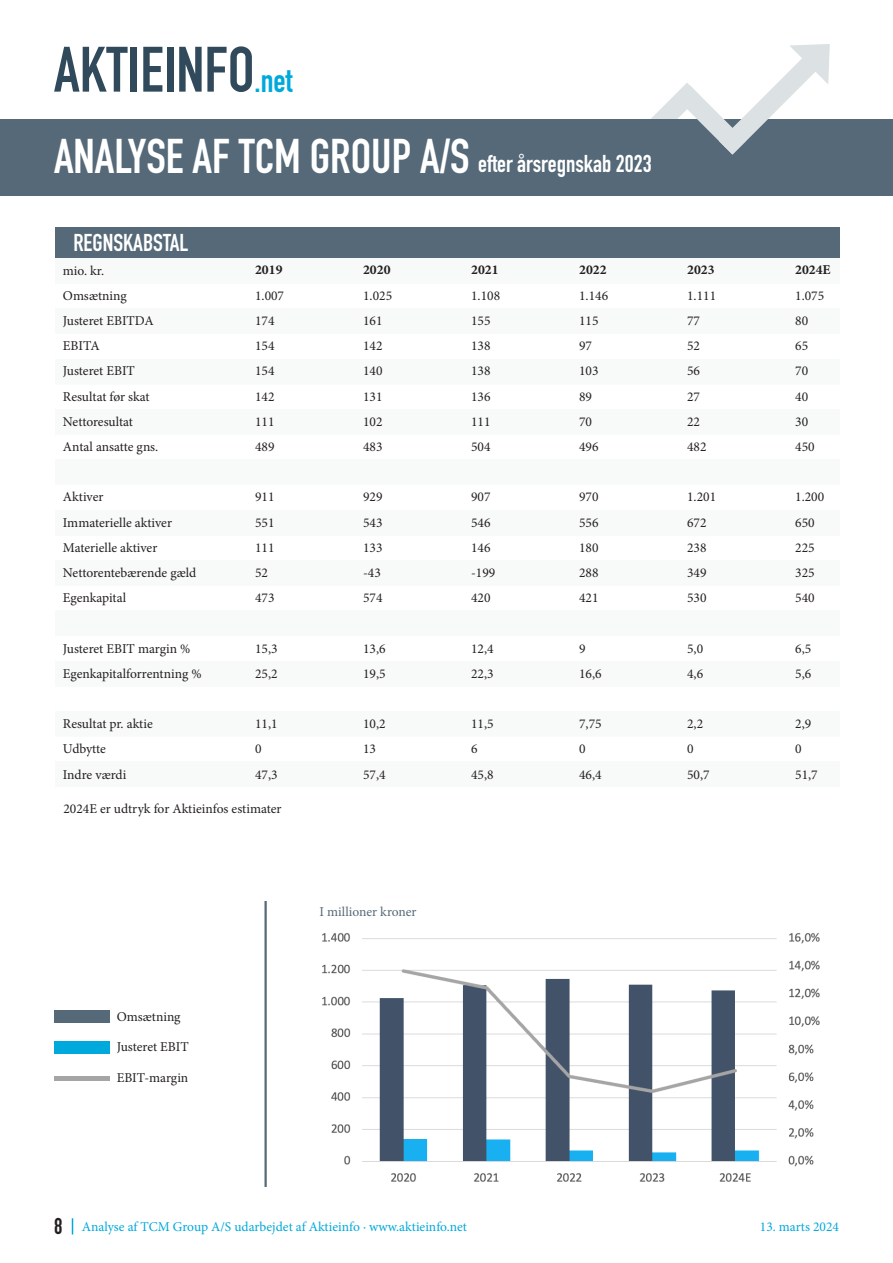
<style>
.page{position:relative;width:893px;height:1263px;background:#fff}
.page>*{position:absolute;margin:0;border:0;box-sizing:border-box;transform-origin:0 0}
.t1{font:700 63px "DIN Condensed";color:#304a5c}
.t2{font:700 48px "DIN Condensed";color:#fff}
.t3{font:700 24px "DIN Condensed";color:#fff}
.t4{font:700 22.5px "DIN Condensed";color:#231f20}
.t5{font:13.5px "Minion Pro";color:#231f20}
.t6{font:13.5px "Minion Pro";color:#00a9db}
.t7{font:13.5px "Minion Variable Concept";color:#231f20}
.t8{font:13.5px "Minion Pro";color:#556978}
.s1{font-size:33px;color:#00a9db}
</style>
<div class="page">
<div style="left:0;top:119px;width:893px;height:77px;background:#556978"></div>
<svg style="left:651px;top:44px;width:179px;height:111px"></svg>
<svg style="left:72px;top:1218px;width:1px;height:16px"></svg>
<div style="left:55px;top:227px;width:785px;height:31px;background:#556978"></div>
<div style="left:55px;top:258px;width:785px;height:25px;background:#f8f9f9"></div>
<div style="left:55px;top:309px;width:785px;height:25px;background:#f8f9f9"></div>
<div style="left:55px;top:359px;width:785px;height:25px;background:#f8f9f9"></div>
<div style="left:55px;top:409px;width:785px;height:25px;background:#f8f9f9"></div>
<div style="left:55px;top:460px;width:785px;height:25px;background:#f8f9f9"></div>
<div style="left:55px;top:510px;width:785px;height:25px;background:#f8f9f9"></div>
<div style="left:55px;top:560px;width:785px;height:26px;background:#f8f9f9"></div>
<div style="left:55px;top:611px;width:785px;height:25px;background:#f8f9f9"></div>
<div style="left:55px;top:661px;width:785px;height:25px;background:#f8f9f9"></div>
<hr style="left:264px;top:901px;width:3px;height:286px;background:#556978">
<div style="left:54px;top:1011px;width:55px;height:12px;background:#556978"></div>
<div style="left:54px;top:1042px;width:55px;height:12px;background:#00a9db"></div>
<div style="left:54px;top:1076px;width:55px;height:5px;background:#a5a5a5"></div>
<div style="left:55px;top:711px;width:785px;height:26px;background:#f8f9f9"></div>
<div style="left:55px;top:762px;width:785px;height:25px;background:#f8f9f9"></div>
<img style="left:322px;top:933px;width:498px;height:249px">
<p class="t1" style="left:54px;top:27px;width:240px">AKTIEINFO<span class="s1">.net</span></p>
<p class="t2" style="left:54px;top:124px;width:417px">ANALYSE AF TCM GROUP A/S</p>
<p class="t3" style="left:478px;top:148px;width:175px">efter årsregnskab 2023</p>
<p class="t3" style="left:73px;top:227px;width:116px">REGNSKABSTAL</p>
<p class="t5" style="left:63px;top:261px;width:43px">mio. kr.</p>
<p class="t7" style="left:255px;top:261px;width:29px">2019</p>
<p class="t7" style="left:363px;top:261px;width:29px">2020</p>
<p class="t7" style="left:471px;top:261px;width:29px">2021</p>
<p class="t7" style="left:579px;top:261px;width:29px">2022</p>
<p class="t7" style="left:687px;top:261px;width:29px">2023</p>
<p class="t7" style="left:795px;top:261px;width:37px">2024E</p>
<p class="t5" style="left:63px;top:286px;width:65px">Omsætning</p>
<p class="t5" style="left:63px;top:312px;width:92px">Justeret EBITDA</p>
<p class="t5" style="left:63px;top:337px;width:38px">EBITA</p>
<p class="t5" style="left:63px;top:362px;width:74px">Justeret EBIT</p>
<p class="t5" style="left:63px;top:387px;width:88px">Resultat før skat</p>
<p class="t5" style="left:63px;top:412px;width:72px">Nettoresultat</p>
<p class="t5" style="left:63px;top:438px;width:97px">Antal ansatte gns.</p>
<p class="t5" style="left:63px;top:488px;width:42px">Aktiver</p>
<p class="t5" style="left:63px;top:513px;width:111px">Immaterielle aktiver</p>
<p class="t5" style="left:63px;top:538px;width:96px">Materielle aktiver</p>
<p class="t5" style="left:63px;top:564px;width:135px">Nettorentebærende gæld</p>
<p class="t5" style="left:63px;top:589px;width:65px">Egenkapital</p>
<p class="t5" style="left:63px;top:639px;width:129px">Justeret EBIT margin %</p>
<p class="t5" style="left:63px;top:664px;width:140px">Egenkapitalforrentning %</p>
<p class="t5" style="left:63px;top:715px;width:91px">Resultat pr. aktie</p>
<p class="t5" style="left:63px;top:740px;width:45px">Udbytte</p>
<p class="t5" style="left:63px;top:765px;width:65px">Indre værdi</p>
<p class="t5" style="left:255px;top:286px;width:30px">1.007</p>
<p class="t5" style="left:363px;top:286px;width:30px">1.025</p>
<p class="t5" style="left:471px;top:286px;width:30px">1.108</p>
<p class="t5" style="left:579px;top:286px;width:30px">1.146</p>
<p class="t5" style="left:687px;top:286px;width:30px">1.111</p>
<p class="t5" style="left:795px;top:286px;width:30px">1.075</p>
<p class="t5" style="left:255px;top:312px;width:21px">174</p>
<p class="t5" style="left:363px;top:312px;width:21px">161</p>
<p class="t5" style="left:471px;top:312px;width:21px">155</p>
<p class="t5" style="left:579px;top:312px;width:21px">115</p>
<p class="t5" style="left:687px;top:312px;width:14px">77</p>
<p class="t5" style="left:795px;top:312px;width:14px">80</p>
<p class="t5" style="left:255px;top:337px;width:21px">154</p>
<p class="t5" style="left:363px;top:337px;width:21px">142</p>
<p class="t5" style="left:471px;top:337px;width:21px">138</p>
<p class="t5" style="left:579px;top:337px;width:14px">97</p>
<p class="t5" style="left:687px;top:337px;width:14px">52</p>
<p class="t5" style="left:795px;top:337px;width:14px">65</p>
<p class="t5" style="left:255px;top:362px;width:21px">154</p>
<p class="t5" style="left:363px;top:362px;width:21px">140</p>
<p class="t5" style="left:471px;top:362px;width:21px">138</p>
<p class="t5" style="left:579px;top:362px;width:21px">103</p>
<p class="t5" style="left:687px;top:362px;width:14px">56</p>
<p class="t5" style="left:795px;top:362px;width:14px">70</p>
<p class="t5" style="left:255px;top:387px;width:21px">142</p>
<p class="t5" style="left:363px;top:387px;width:21px">131</p>
<p class="t5" style="left:471px;top:387px;width:21px">136</p>
<p class="t5" style="left:579px;top:387px;width:14px">89</p>
<p class="t5" style="left:687px;top:387px;width:14px">27</p>
<p class="t5" style="left:795px;top:387px;width:14px">40</p>
<p class="t5" style="left:255px;top:412px;width:21px">111</p>
<p class="t5" style="left:363px;top:412px;width:21px">102</p>
<p class="t5" style="left:471px;top:412px;width:21px">111</p>
<p class="t5" style="left:579px;top:412px;width:14px">70</p>
<p class="t5" style="left:687px;top:412px;width:14px">22</p>
<p class="t5" style="left:795px;top:412px;width:14px">30</p>
<p class="t5" style="left:255px;top:438px;width:21px">489</p>
<p class="t5" style="left:363px;top:438px;width:21px">483</p>
<p class="t5" style="left:471px;top:438px;width:21px">504</p>
<p class="t5" style="left:579px;top:438px;width:21px">496</p>
<p class="t5" style="left:687px;top:438px;width:21px">482</p>
<p class="t5" style="left:795px;top:438px;width:21px">450</p>
<p class="t5" style="left:255px;top:488px;width:21px">911</p>
<p class="t5" style="left:363px;top:488px;width:21px">929</p>
<p class="t5" style="left:471px;top:488px;width:21px">907</p>
<p class="t5" style="left:579px;top:488px;width:21px">970</p>
<p class="t5" style="left:687px;top:488px;width:30px">1.201</p>
<p class="t5" style="left:795px;top:488px;width:30px">1.200</p>
<p class="t5" style="left:255px;top:513px;width:21px">551</p>
<p class="t5" style="left:363px;top:513px;width:21px">543</p>
<p class="t5" style="left:471px;top:513px;width:21px">546</p>
<p class="t5" style="left:579px;top:513px;width:21px">556</p>
<p class="t5" style="left:687px;top:513px;width:21px">672</p>
<p class="t5" style="left:795px;top:513px;width:21px">650</p>
<p class="t5" style="left:255px;top:538px;width:21px">111</p>
<p class="t5" style="left:363px;top:538px;width:21px">133</p>
<p class="t5" style="left:471px;top:538px;width:21px">146</p>
<p class="t5" style="left:579px;top:538px;width:21px">180</p>
<p class="t5" style="left:687px;top:538px;width:21px">238</p>
<p class="t5" style="left:795px;top:538px;width:21px">225</p>
<p class="t5" style="left:255px;top:564px;width:14px">52</p>
<p class="t5" style="left:363px;top:564px;width:19px">-43</p>
<p class="t5" style="left:471px;top:564px;width:26px">-199</p>
<p class="t5" style="left:579px;top:564px;width:21px">288</p>
<p class="t5" style="left:687px;top:564px;width:21px">349</p>
<p class="t5" style="left:795px;top:564px;width:21px">325</p>
<p class="t5" style="left:255px;top:589px;width:21px">473</p>
<p class="t5" style="left:363px;top:589px;width:21px">574</p>
<p class="t5" style="left:471px;top:589px;width:21px">420</p>
<p class="t5" style="left:579px;top:589px;width:21px">421</p>
<p class="t5" style="left:687px;top:589px;width:21px">530</p>
<p class="t5" style="left:795px;top:589px;width:21px">540</p>
<p class="t5" style="left:255px;top:639px;width:24px">15,3</p>
<p class="t5" style="left:363px;top:639px;width:24px">13,6</p>
<p class="t5" style="left:471px;top:639px;width:24px">12,4</p>
<p class="t5" style="left:579px;top:639px;width:8px">9</p>
<p class="t5" style="left:687px;top:639px;width:18px">5,0</p>
<p class="t5" style="left:795px;top:639px;width:18px">6,5</p>
<p class="t5" style="left:255px;top:664px;width:24px">25,2</p>
<p class="t5" style="left:363px;top:664px;width:24px">19,5</p>
<p class="t5" style="left:471px;top:664px;width:24px">22,3</p>
<p class="t5" style="left:579px;top:664px;width:24px">16,6</p>
<p class="t5" style="left:687px;top:664px;width:18px">4,6</p>
<p class="t5" style="left:795px;top:664px;width:18px">5,6</p>
<p class="t5" style="left:255px;top:715px;width:24px">11,1</p>
<p class="t5" style="left:363px;top:715px;width:24px">10,2</p>
<p class="t5" style="left:471px;top:715px;width:24px">11,5</p>
<p class="t5" style="left:579px;top:715px;width:24px">7,75</p>
<p class="t5" style="left:687px;top:715px;width:18px">2,2</p>
<p class="t5" style="left:795px;top:715px;width:18px">2,9</p>
<p class="t5" style="left:255px;top:740px;width:8px">0</p>
<p class="t5" style="left:363px;top:740px;width:14px">13</p>
<p class="t5" style="left:471px;top:740px;width:8px">6</p>
<p class="t5" style="left:579px;top:740px;width:8px">0</p>
<p class="t5" style="left:687px;top:740px;width:8px">0</p>
<p class="t5" style="left:795px;top:740px;width:8px">0</p>
<p class="t5" style="left:255px;top:765px;width:24px">47,3</p>
<p class="t5" style="left:363px;top:765px;width:24px">57,4</p>
<p class="t5" style="left:471px;top:765px;width:24px">45,8</p>
<p class="t5" style="left:579px;top:765px;width:24px">46,4</p>
<p class="t5" style="left:687px;top:765px;width:24px">50,7</p>
<p class="t5" style="left:795px;top:765px;width:24px">51,7</p>
<p class="t5" style="left:64px;top:799px;width:220px">2024E er udtryk for Aktieinfos estimater</p>
<p class="t5" style="left:117px;top:1007px;width:65px">Omsætning</p>
<p class="t5" style="left:117px;top:1038px;width:74px">Justeret EBIT</p>
<p class="t5" style="left:117px;top:1069px;width:73px">EBIT-margin</p>
<p class="t8" style="left:319px;top:902px;width:99px">I millioner kroner</p>
<p class="t4" style="left:54px;top:1211px;width:10px">8</p>
<p class="t6" style="left:82px;top:1218px;width:387px">Analyse af TCM Group A/S udarbejdet af Aktieinfo ∙ www.aktieinfo.net</p>
<p class="t6" style="left:760px;top:1218px;width:81px">13. marts 2024</p>
</div>
